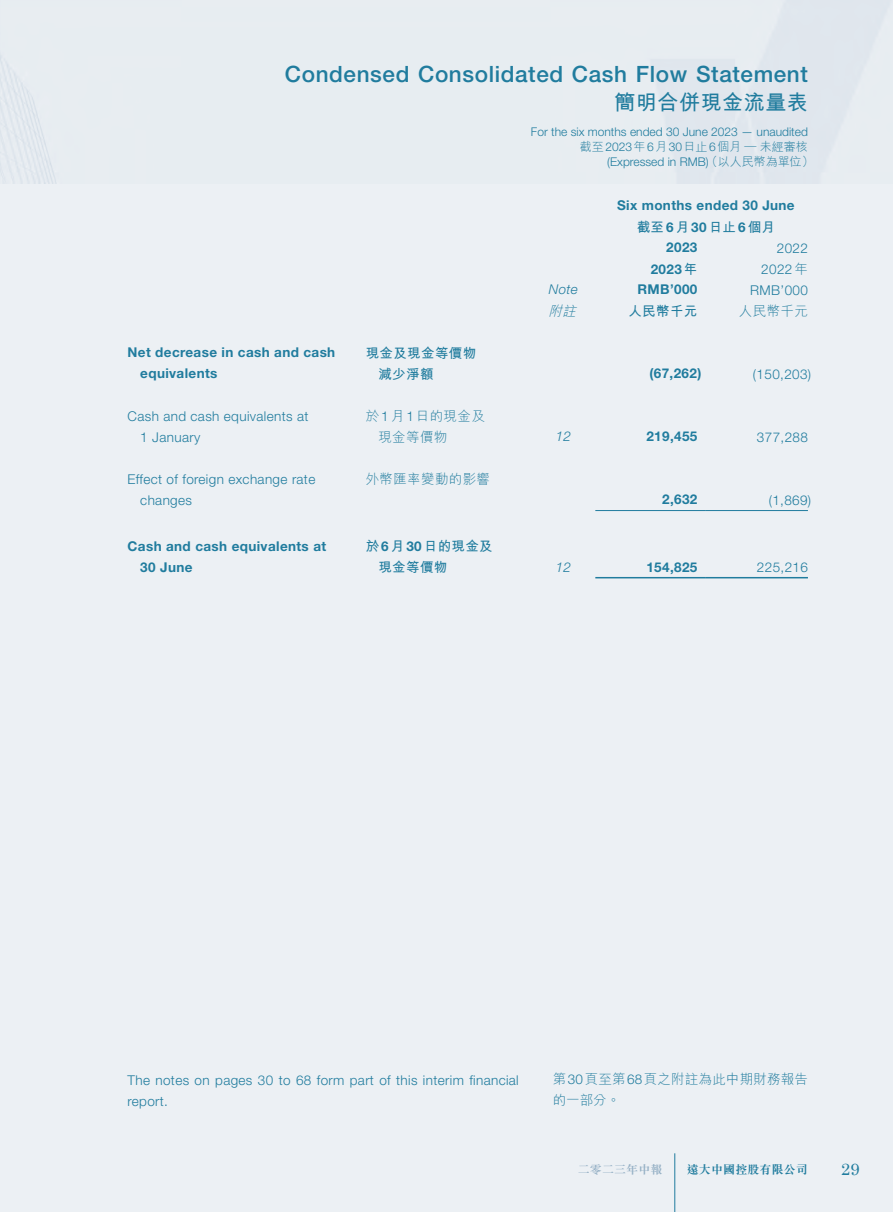
<style>
.page{position:relative;width:893px;height:1212px;background:#ecf0f4}
.page>*{position:absolute;margin:0;border:0;box-sizing:border-box;transform-origin:0 0}
.t1{font:500 22.5px "Helvetica Neue LT Std";letter-spacing:.025em;color:#207c9e}
.t2{font:700 21px "M Hei HK";letter-spacing:.025em;color:#207c9e}
.t3{font:16.5px "Century";color:#207c9e}
._50_Table_Body{font:700 13.5px/21px "Helvetica Neue LT Std";letter-spacing:.025em;color:#207c9e}
._50_Table_Body-2{font:300 13.5px/21px "Helvetica Neue LT Std";letter-spacing:.025em;color:#207c9e}
._00_E_Body_text{font:300 13.5px/21px "Helvetica Neue LT Std";letter-spacing:.025em;color:#207c9e}
._50_Table_Body-3{font:700 13.5px/21px "M Hei HK";letter-spacing:.025em;color:#207c9e}
._50_Table_Body-4{font:300 13.5px/21px "M Hei HK";letter-spacing:.025em;color:#207c9e}
._00_C_Body_text{font:300 13.5px/21px "M Hei HK";letter-spacing:.015em;color:#207c9e}
._50_Table_Body-5{font:italic 300 13.5px "Helvetica Neue LT Std";letter-spacing:.025em;color:#207c9e}
._50_Table_Body-6{font:italic 300 13.5px "M Hei HK";color:#207c9e}
.t4{font:300 12px "Helvetica Neue LT Std";color:#207c9e}
.t5{font:300 12px "M Hei HK";color:#207c9e}
.t6{font:700 12px "M Sung HK";letter-spacing:.01em;color:#207c9e}
.t7{font:700 12px "M Sung HK";letter-spacing:.01em;color:#95b0c5}
.s1{font-family:"Helvetica Neue LT Std"}
.s2{font-family:"M Hei HK"}
</style>
<div class="page">
<hr style="left:674px;top:1153px;width:1px;height:59px;background:#207c9e">
<hr style="left:595px;top:510px;width:111px;height:1px;background:#207c9e">
<hr style="left:706px;top:510px;width:102px;height:1px;background:#207c9e">
<hr style="left:595px;top:577px;width:111px;height:1px;background:#207c9e">
<hr style="left:706px;top:577px;width:102px;height:1px;background:#207c9e">
<h1 class="t1" style="left:285px;top:61px;width:524px">Condensed Consolidated Cash Flow Statement</h1>
<h2 class="t2" style="left:614px;top:87px;width:195px">簡明合併現金流量表</h2>
<p class="t4" style="left:531px;top:125px;width:278px">For the six months ended 30 June 2023 — unaudited</p>
<p class="t5" style="left:580px;top:141px;width:230px">截至<span class="s1">2023</span>年<span class="s1">6</span>月<span class="s1">30</span>日止<span class="s1">6</span>個月 — 未經審核</p>
<p class="t4" style="left:607px;top:155px;width:208px">(Expressed in RMB) <span class="s2">（以人民幣為單位）</span></p>
<p class="_50_Table_Body" style="left:617px;top:194px;width:179px">Six months ended 30 June</p>
<p class="_50_Table_Body-3" style="left:637px;top:215px;width:140px">截至<span class="s1">6</span>月<span class="s1">30</span>日止<span class="s1">6</span>個月</p>
<p class="_50_Table_Body" style="left:666px;top:236px;width:33px">2023</p>
<p class="_50_Table_Body-2" style="left:777px;top:237px;width:33px">2022</p>
<p class="_50_Table_Body" style="left:651px;top:258px;width:48px">2023<span class="s2">年</span></p>
<p class="_50_Table_Body-2" style="left:761px;top:258px;width:48px">2022<span class="s2">年</span></p>
<p class="_50_Table_Body" style="left:140px;top:341px;width:196px;text-indent:-13px">Net decrease in cash and cash equivalents</p>
<p class="_50_Table_Body-3" style="left:378px;top:341px;width:99px;text-indent:-13px">現金及現金等價物減少淨額</p>
<p class="_50_Table_Body-2" style="left:140px;top:405px;width:170px;text-indent:-13px">Cash and cash equivalents at<br>1 January</p>
<p class="_50_Table_Body-4" style="left:378px;top:405px;width:108px;text-indent:-13px">於<span class="s1">1</span>月<span class="s1">1</span>日的現金及現金等價物</p>
<p class="_50_Table_Body-2" style="left:140px;top:468px;width:177px;text-indent:-13px">Effect of foreign exchange rate changes</p>
<p class="_50_Table_Body-4" style="left:366px;top:468px;width:126px">外幣匯率變動的影響</p>
<p class="_50_Table_Body" style="left:140px;top:535px;width:187px;text-indent:-13px">Cash and cash equivalents at<br>30 June</p>
<p class="_50_Table_Body-3" style="left:378px;top:535px;width:116px;text-indent:-13px">於<span class="s1">6</span>月<span class="s1">30</span>日的現金及現金等價物</p>
<p class="_50_Table_Body-5" style="left:549px;top:281px;width:31px">Note</p>
<p class="_50_Table_Body" style="left:637px;top:278px;width:61px">RMB’000</p>
<p class="_50_Table_Body-2" style="left:750px;top:279px;width:59px">RMB’000</p>
<p class="_50_Table_Body-6" style="left:548px;top:304px;width:32px">附註</p>
<p class="_50_Table_Body-3" style="left:628px;top:299px;width:70px">人民幣千元</p>
<p class="_50_Table_Body-4" style="left:739px;top:300px;width:70px">人民幣千元</p>
<p class="_50_Table_Body" style="left:649px;top:362px;width:53px">(67,262)</p>
<p class="_50_Table_Body-2" style="left:753px;top:363px;width:60px">(150,203)</p>
<p class="_50_Table_Body-5" style="left:556px;top:428px;width:17px">12</p>
<p class="_50_Table_Body" style="left:646px;top:425px;width:52px">219,455</p>
<p class="_50_Table_Body-2" style="left:757px;top:426px;width:52px">377,288</p>
<p class="_50_Table_Body" style="left:662px;top:488px;width:37px">2,632</p>
<p class="_50_Table_Body-2" style="left:769px;top:489px;width:44px">(1,869)</p>
<p class="_50_Table_Body-5" style="left:556px;top:559px;width:17px">12</p>
<p class="_50_Table_Body" style="left:646px;top:556px;width:52px">154,825</p>
<p class="_50_Table_Body-2" style="left:757px;top:557px;width:52px">225,216</p>
<p class="_00_E_Body_text" style="left:128px;top:1069px;width:393px">The notes on pages 30 to 68 form part of this interim financial report.</p>
<p class="_00_C_Body_text" style="left:553px;top:1068px;width:257px">第<span class="s1">30</span>頁至第<span class="s1">68</span>頁之附註為此中期財務報告的一部分。</p>
<p class="t7" style="left:578px;top:1163px;width:86px">二零二三年中報</p>
<p class="t6" style="left:687px;top:1163px;width:123px">遠大中國控股有限公司</p>
<p class="t3" style="left:841px;top:1155px;width:20px">29</p>
</div>
